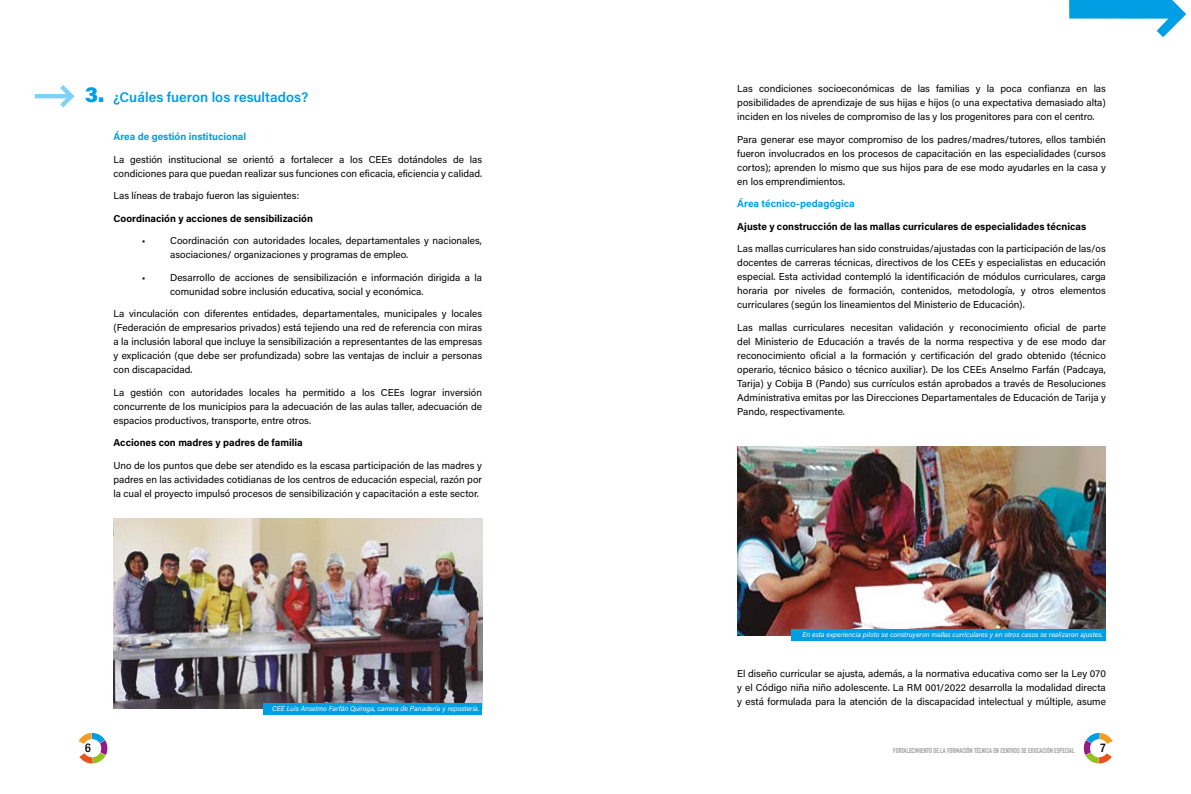
<style>
.page{position:relative;width:1191px;height:794px;background:#fff}
.page>*{position:absolute;margin:0;border:0;box-sizing:border-box;transform-origin:0 0}
.t1{font:14px "Acumin Variable Concept";letter-spacing:.045em;color:#009fe3}
.t2{font:500 condensed 12px "Helvetica Neue";color:#000}
.t3{font:10px/14px "Acumin Variable Concept";letter-spacing:.025em;color:#000;text-align:justify}
.t4{font:10px "Acumin Variable Concept";letter-spacing:.055em;color:#000}
.t5{font:10px "Acumin Variable Concept";letter-spacing:.055em;color:#009fe3}
.t6{font:7px "Acumin Variable Concept";letter-spacing:.015em;color:#fff}
.t7{font:700 7px "DIN Condensed";color:#9d9d9c}
.s1{font-size:22px}
</style>
<div class="page">
<svg style="left:1083px;top:733px;width:29px;height:30px"></svg>
<svg style="left:79px;top:733px;width:29px;height:30px"></svg>
<svg style="left:1069px;top:0;width:117px;height:37px"></svg>
<svg style="left:35px;top:85px;width:40px;height:22px"></svg>
<img style="left:113px;top:518px;width:369px;height:191px">
<div style="left:263px;top:703px;width:218px;height:11px;background:#009fe3"></div>
<img style="left:737px;top:446px;width:369px;height:189px">
<div style="left:791px;top:629px;width:314px;height:12px;background:#009fe3"></div>
<h1 class="t1" style="left:85px;top:87px;width:224px"><span class="s1">3.</span> ¿Cuáles fueron los resultados?</h1>
<p class="t5" style="left:113px;top:130px;width:134px">Área de gestión institucional</p>
<p class="t3" style="left:113px;top:152px;width:370px">La gestión institucional se orientó a fortalecer a los CEEs dotándoles de las condiciones para que puedan realizar sus funciones con eficacia, eficiencia y calidad.</p>
<p class="t3" style="left:113px;top:188px;width:187px">Las líneas de trabajo fueron las siguientes:</p>
<p class="t4" style="left:113px;top:211px;width:201px">Coordinación y acciones de sensibilización</p>
<p class="t3" style="left:142px;top:233px;width:5px">•</p>
<p class="t3" style="left:170px;top:233px;width:313px">Coordinación con autoridades locales, departamentales y nacionales, asociaciones/ organizaciones y programas de empleo.</p>
<p class="t3" style="left:142px;top:270px;width:5px">•</p>
<p class="t3" style="left:170px;top:270px;width:313px">Desarrollo de acciones de sensibilización e información dirigida a la comunidad sobre inclusión educativa, social y económica.</p>
<p class="t3" style="left:113px;top:306px;width:370px">La vinculación con diferentes entidades, departamentales, municipales y locales (Federación de empresarios privados) está tejiendo una red de referencia con miras a la inclusión laboral que incluye la sensibilización a representantes de las empresas y explicación (que debe ser profundizada) sobre las ventajas de incluir a personas con discapacidad.</p>
<p class="t3" style="left:113px;top:385px;width:370px">La gestión con autoridades locales ha permitido a los CEEs lograr inversión concurrente de los municipios para la adecuación de las aulas taller, adecuación de espacios productivos, transporte, entre otros.</p>
<p class="t4" style="left:113px;top:436px;width:190px">Acciones con madres y padres de familia</p>
<p class="t3" style="left:113px;top:458px;width:370px">Uno de los puntos que debe ser atendido es la escasa participación de las madres y padres en las actividades cotidianas de los centros de educación especial, razón por la cual el proyecto impulsó procesos de sensibilización y capacitación a este sector.</p>
<p class="t6" style="left:272px;top:703px;width:208px">CEE Luis Anselmo Farfán Quiroga, carrera de Panadería y repostería.</p>
<p class="t3" style="left:737px;top:81px;width:370px">Las condiciones socioeconómicas de las familias y la poca confianza en las posibilidades de aprendizaje de sus hijas e hijos (o una expectativa demasiado alta) inciden en los niveles de compromiso de las y los progenitores para con el centro.</p>
<p class="t3" style="left:737px;top:132px;width:370px">Para generar ese mayor compromiso de los padres/madres/tutores, ellos también fueron involucrados en los procesos de capacitación en las especialidades (cursos cortos); aprenden lo mismo que sus hijos para de ese modo ayudarles en la casa y en los emprendimientos.</p>
<p class="t5" style="left:737px;top:197px;width:119px">Área técnico-pedagógica</p>
<p class="t4" style="left:737px;top:219px;width:350px">Ajuste y construcción de las mallas curriculares de especialidades técnicas</p>
<p class="t3" style="left:737px;top:241px;width:370px">Las mallas curriculares han sido construidas/ajustadas con la participación de las/os docentes de carreras técnicas, directivos de los CEEs y especialistas en educación especial. Esta actividad contempló la identificación de módulos curriculares, carga horaria por niveles de formación, contenidos, metodología, y otros elementos curriculares (según los lineamientos del Ministerio de Educación).</p>
<p class="t3" style="left:737px;top:320px;width:370px">Las mallas curriculares necesitan validación y reconocimiento oficial de parte del Ministerio de Educación a través de la norma respectiva y de ese modo dar reconocimiento oficial a la formación y certificación del grado obtenido (técnico operario, técnico básico o técnico auxiliar). De los CEEs Anselmo Farfán (Padcaya, Tarija) y Cobija B (Pando) sus currículos están aprobados a través de Resoluciones Administrativa emitas por las Direcciones Departamentales de Educación de Tarija y Pando, respectivamente.</p>
<p class="t6" style="left:802px;top:629px;width:302px">En esta experiencia piloto se construyeron mallas curriculares y en otros casos se realizaron ajustes.</p>
<p class="t3" style="left:737px;top:666px;width:370px">El diseño curricular se ajusta, además, a la normativa educativa como ser la Ley 070 y el Código niña niño adolescente. La RM 001/2022 desarrolla la modalidad directa y está formulada para la atención de la discapacidad intelectual y múltiple, asume</p>
<p class="t2" style="left:85px;top:740px;width:7px">6</p>
<p class="t7" style="left:893px;top:745px;width:183px">FORTALECIMIENTO DE LA FORMACIÓN TÉCNICA EN CENTROS DE EDUCACIÓN ESPECIAL</p>
<p class="t2" style="left:1100px;top:740px;width:7px">7</p>
</div>
